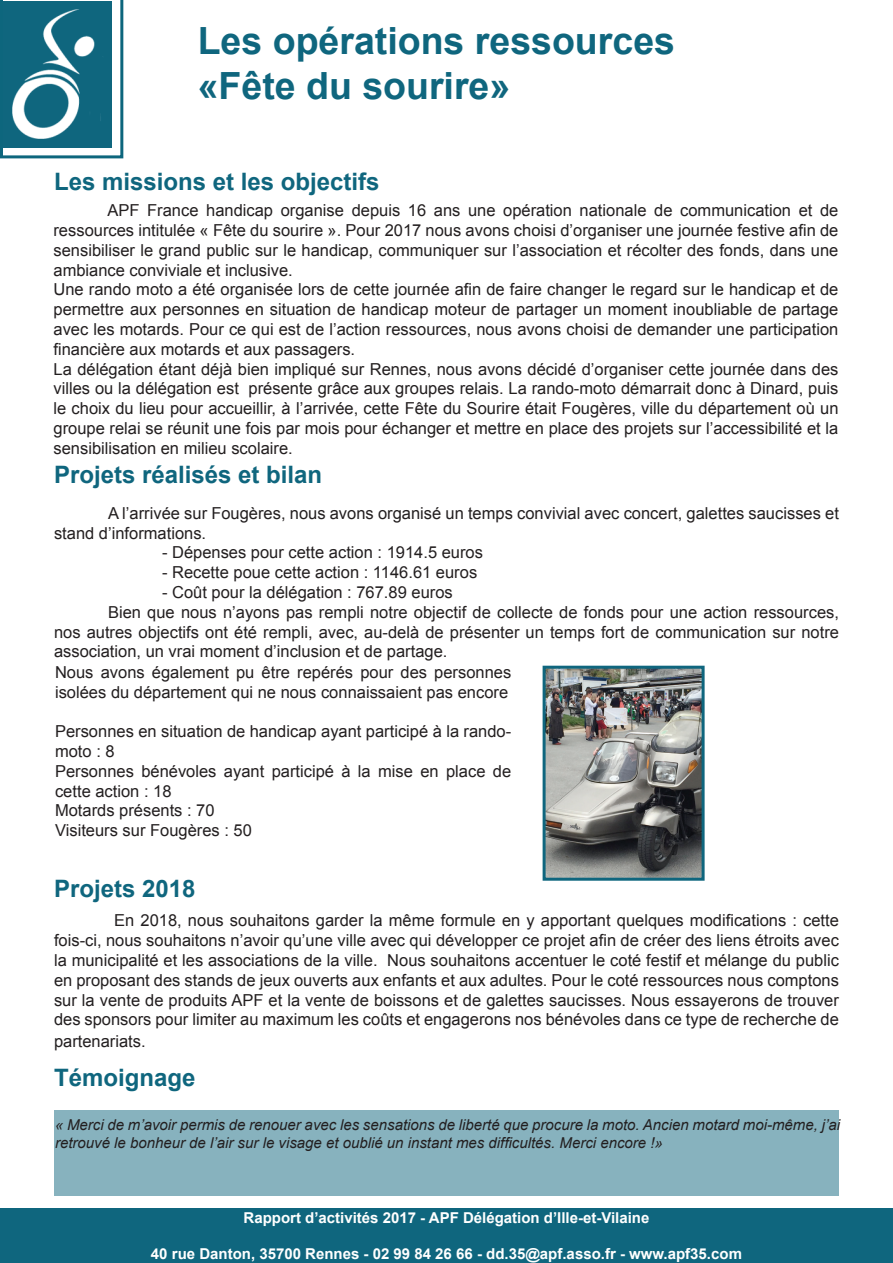
<style>
.page{position:relative;width:893px;height:1263px;background:#fff}
.page>*{position:absolute;margin:0;border:0;box-sizing:border-box;transform-origin:0 0}
.t1{font:700 37.5px/45px "Arial";color:#0f667e}
.t2{font:700 24px "Arial";color:#0f667e}
.t3{font:16.5px/19.8px "Arial";color:#231f20}
.t4{font:italic 15px/18px "Arial";color:#231f20}
.t5{font:700 15px "Arial";color:#fff}
</style>
<div class="page">
<div style="left:0;top:1209px;width:893px;height:54px;background:#0f667e"></div>
<svg style="left:0;top:0;width:123px;height:158px"></svg>
<img style="left:4px;top:2px;width:120px;height:140px">
<div style="left:54px;top:1111px;width:785px;height:85px;background:#87b2be"></div>
<img style="left:547px;top:670px;width:154px;height:207px">
<div style="left:543px;top:666px;width:162px;height:215px;border:3px solid #0f667e"></div>
<h1 class="t1" style="left:198px;top:19px;width:479px">Les opérations ressources «Fête du sourire»</h1>
<h2 class="t2" style="left:54px;top:166px;width:327px">Les missions et les objectifs</h2>
<p class="t3" style="left:53px;top:201px;width:786px;text-indent:54px">APF France handicap organise depuis 16 ans une opération nationale de communication et de ressources intitulée « Fête du sourire ». Pour 2017 nous avons choisi d’organiser une journée festive afin de sensibiliser le grand public sur le handicap, communiquer sur l’association et récolter des fonds, dans une ambiance conviviale et inclusive.<br>Une rando moto a été organisée lors de cette journée afin de faire changer le regard sur le handicap et de permettre aux personnes en situation de handicap moteur de partager un moment inoubliable de partage avec les motards. Pour ce qui est de l’action ressources, nous avons choisi de demander une participation financière aux motards et aux passagers.<br>La délégation étant déjà bien impliqué sur Rennes, nous avons décidé d’organiser cette journée dans des villes ou la délégation est présente grâce aux groupes relais. La rando-moto démarrait donc à Dinard, puis le choix du lieu pour accueillir, à l’arrivée, cette Fête du Sourire était Fougères, ville du département où un groupe relai se réunit une fois par mois pour échanger et mettre en place des projets sur l’accessibilité et la sensibilisation en milieu scolaire.</p>
<h2 class="t2" style="left:54px;top:458px;width:270px">Projets réalisés et bilan</h2>
<p class="t3" style="left:54px;top:503px;width:786px;text-indent:54px">A l’arrivée sur Fougères, nous avons organisé un temps convivial avec concert, galettes saucisses et stand d’informations.</p>
<p class="t3" style="left:162px;top:543px;width:323px">- Dépenses pour cette action : 1914.5 euros</p>
<p class="t3" style="left:162px;top:563px;width:317px">- Recette poue cette action : 1146.61 euros</p>
<p class="t3" style="left:162px;top:582px;width:292px">- Coût pour la délégation : 767.89 euros</p>
<p class="t3" style="left:108px;top:602px;width:732px">Bien que nous n’ayons pas rempli notre objectif de collecte de fonds pour une action ressources,</p>
<p class="t3" style="left:54px;top:622px;width:786px">nos autres objectifs ont été rempli, avec, au-delà de présenter un temps fort de communication sur notre</p>
<p class="t3" style="left:54px;top:642px;width:395px">association, un vrai moment d’inclusion et de partage.</p>
<p class="t3" style="left:55px;top:662px;width:458px">Nous avons également pu être repérés pour des personnes isolées du département qui ne nous connaissaient pas encore</p>
<p class="t3" style="left:55px;top:722px;width:458px">Personnes en situation de handicap ayant participé à la rando&shy;moto : 8<br>Personnes bénévoles ayant participé à la mise en place de cette action : 18<br>Motards présents : 70<br>Visiteurs sur Fougères : 50</p>
<h2 class="t2" style="left:54px;top:872px;width:143px">Projets 2018</h2>
<p class="t3" style="left:54px;top:911px;width:786px;text-align:justify;text-indent:60px">En 2018, nous souhaitons garder la même formule en y apportant quelques modifications : cette fois-ci, nous souhaitons n’avoir qu’une ville avec qui développer ce projet afin de créer des liens étroits avec la municipalité et les associations de la ville. Nous souhaitons accentuer le coté festif et mélange du public en proposant des stands de jeux ouverts aux enfants et aux adultes. Pour le coté ressources nous comptons sur la vente de produits APF et la vente de boissons et de galettes saucisses. Nous essayerons de trouver des sponsors pour limiter au maximum les coûts et engagerons nos bénévoles dans ce type de recherche de</p>
<p class="t3" style="left:54px;top:1031px;width:93px">partenariats.</p>
<h2 class="t2" style="left:54px;top:1061px;width:143px">Témoignage</h2>
<p class="t4" style="left:55px;top:1116px;width:786px">« Merci de m’avoir permis de renouer avec les sensations de liberté que procure la moto. Ancien motard moi-même, j’ai retrouvé le bonheur de l’air sur le visage et oublié un instant mes difficultés. Merci encore !»</p>
<p class="t5" style="left:243px;top:1208px;width:407px">Rapport d’activités 2017 - APF Délégation d’Ille-et-Vilaine</p>
<p class="t5" style="left:151px;top:1244px;width:592px">40 rue Danton, 35700 Rennes - 02 99 84 26 66 - dd.35@apf.asso.fr - www.apf35.com</p>
</div>
